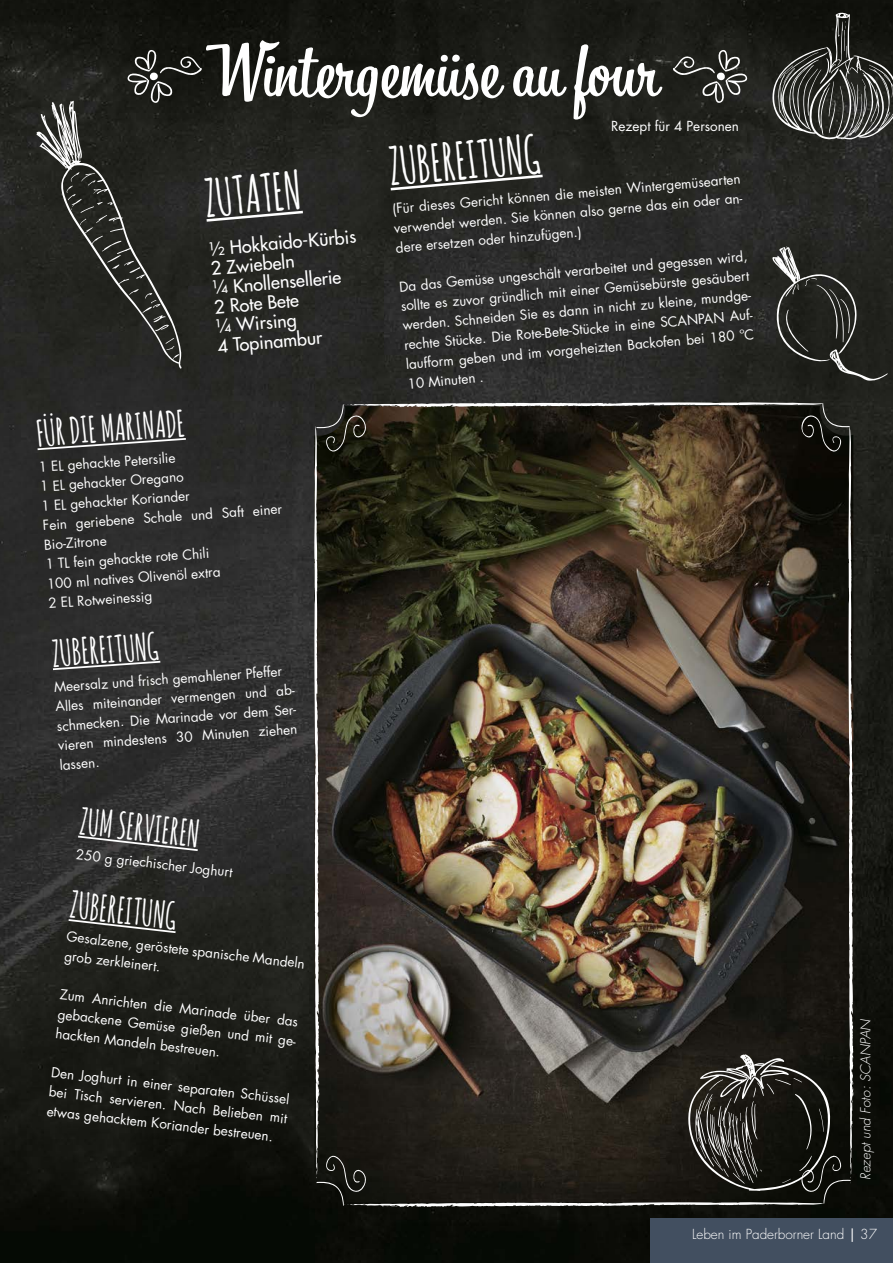
<style>
.page{position:relative;width:893px;height:1263px;background:#fff}
.page>*{position:absolute;margin:0;border:0;box-sizing:border-box;transform-origin:0 0}
.t1{font:72px "Bistro Script";color:#fff}
.t2{font:700 51px "Amatic SC";color:#fff;scale:.9 1}
.t3{font:700 36px "Amatic SC";color:#fff;scale:.9 1}
.t4{font:18px/19.5px "Futura";color:#fff}
.t5{font:13.5px/19.5px "Futura";color:#fff}
.t6{font:300 13.5px "Futura";color:#fff}
.t7{font:italic 300 13.5px "Futura";color:#fff}
.s1{font-weight:400}
</style>
<div class="page">
<img style="left:0;top:0;width:893px;height:1263px">
<svg style="left:36px;top:437px;width:152px;height:14px;background:#454544"></svg>
<svg style="left:51px;top:660px;width:111px;height:11px"></svg>
<svg style="left:388px;top:173px;width:157px;height:19px;background:#40413d"></svg>
<svg style="left:76px;top:834px;width:124px;height:18px;background:#464545"></svg>
<svg style="left:67px;top:918px;width:111px;height:16px;background:#3a3b36"></svg>
<svg style="left:672px;top:49px;width:76px;height:55px;background:#3f3f3b"></svg>
<svg style="left:771px;top:13px;width:122px;height:127px;background:#3d3e39"></svg>
<svg style="left:37px;top:49px;width:269px;height:320px;background:#2a2b27"></svg>
<svg style="left:772px;top:247px;width:116px;height:134px;background:#32332f"></svg>
<img style="left:314px;top:402px;width:540px;height:805px">
<img style="left:0;top:284px;width:1px;height:286px">
<div style="left:651px;top:1219px;width:242px;height:44px;background:#424f60"></div>
<h1 class="t1" style="left:206px;top:27px;width:452px">Wintergemüse au four</h1>
<p class="t5" style="left:611px;top:117px;width:129px">Rezept für 4 Personen</p>
<h2 class="t2" style="left:201px;top:162px;width:109px;rotate:-5deg">ZUTATEN</h2>
<h3 class="t4" style="left:208px;top:239px;width:149px;rotate:-5deg">½ Hokkaido-Kürbis<br>2 Zwiebeln<br>¼ Knollensellerie<br>2 Rote Bete<br>¼ Wirsing<br>4 Topinambur</h3>
<h2 class="t2" style="left:386px;top:130px;width:171px;rotate:-5deg">ZUBEREITUNG</h2>
<p class="t5" style="left:392px;top:199px;width:355px;rotate:-5deg">(Für dieses Gericht können die meisten Wintergemüsearten verwendet werden. Sie können also gerne das ein oder an&shy;dere ersetzen oder hinzufügen.)</p>
<p class="t5" style="left:398px;top:277px;width:355px;rotate:-5deg">Da das Gemüse ungeschält verarbeitet und gegessen wird, sollte es zuvor gründlich mit einer Gemüsebürste gesäubert werden. Schneiden Sie es dann in nicht zu kleine, mundge&shy;rechte Stücke. Die Rote-Bete-Stücke in eine SCANPAN Auf&shy;laufform geben und im vorgeheizten Backofen bei 180 ºC 10 Minuten .</p>
<h3 class="t3" style="left:35px;top:408px;width:167px;rotate:-4deg">FÜR DIE MARINADE</h3>
<p class="t5" style="left:38px;top:457px;width:241px;rotate:-4deg">1 EL gehackte Petersilie<br>1 EL gehackter Oregano<br>1 EL gehackter Koriander<br>Fein geriebene Schale und Saft einer<br>Bio-Zitrone<br>1 TL fein gehackte rote Chili<br>100 ml natives Olivenöl extra<br>2 EL Rotweinessig</p>
<h3 class="t3" style="left:50px;top:628px;width:121px;rotate:-4deg">ZUBEREITUNG</h3>
<p class="t5" style="left:54px;top:677px;width:245px;rotate:-4deg">Meersalz und frisch gemahlener Pfeffer<br>Alles miteinander vermengen und ab&shy;schmecken. Die Marinade vor dem Ser&shy;vieren mindestens 30 Minuten ziehen lassen.</p>
<h3 class="t3" style="left:83px;top:795px;width:135px;rotate:7deg">ZUM SERVIEREN</h3>
<p class="t5" style="left:77px;top:845px;width:159px;rotate:6deg">250 g griechischer Joghurt</p>
<h3 class="t3" style="left:74px;top:878px;width:121px;rotate:7deg">ZUBEREITUNG</h3>
<p class="t5" style="left:67px;top:928px;width:241px;line-height:19px;rotate:6deg">Gesalzene, geröstete spanische Mandeln grob zerkleinert.</p>
<p class="t5" style="left:61px;top:986px;width:245px;rotate:6deg">Zum Anrichten die Marinade über das gebackene Gemüse gießen und mit ge&shy;hackten Mandeln bestreuen.</p>
<p class="t5" style="left:52px;top:1063px;width:241px;text-align:justify;rotate:6deg">Den Joghurt in einer separaten Schüssel bei Tisch servieren. Nach Belieben mit etwas gehacktem Koriander bestreuen.</p>
<p class="t7" style="left:857px;top:1180px;width:163px;rotate:-90deg">Rezept und Foto: SCANPAN</p>
<p class="t6" style="left:692px;top:1226px;width:187px">Leben im Paderborner Land <span class="s1">|</span> 37</p>
</div>
